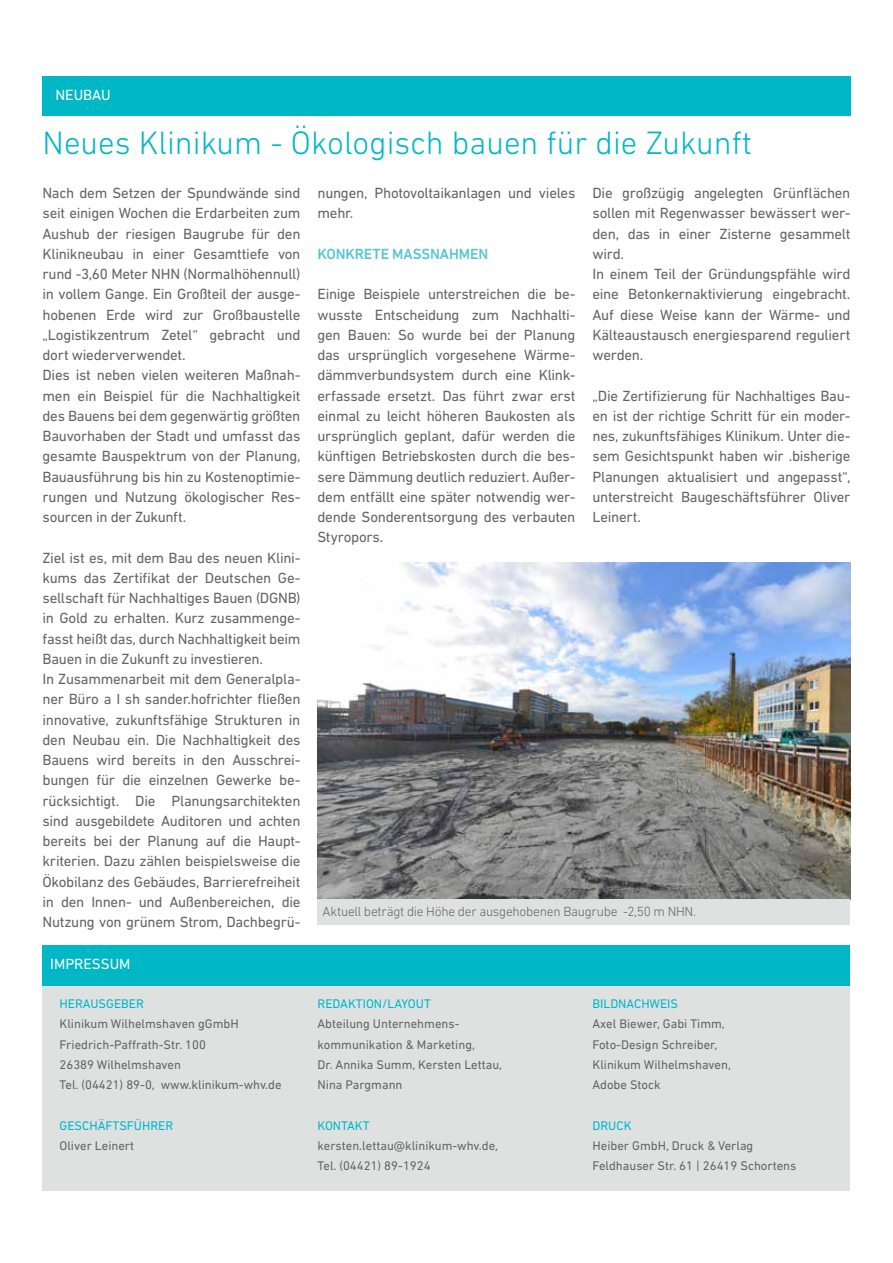
<style>
.page{position:relative;width:893px;height:1263px;background:#fff}
.page>*{position:absolute;margin:0;border:0;box-sizing:border-box;transform-origin:0 0}
.t1{font:300 33px "DIN Next LT Pro";color:#00b7c6}
.t2{font:15px/20.2px "DIN Next LT Pro";letter-spacing:-.02em;color:#636466}
.t3{font:500 15px "DIN Next LT Pro";letter-spacing:-.01em;color:#55c5d2}
.t4{font:15px "DIN Next LT Pro";color:#fff}
.t5{font:300 13.5px "DIN Next LT Pro";letter-spacing:-.02em;color:#636466}
.t6{font:12.75px/20.2px "DIN Next LT Pro";color:#636466}
.t7{font:12.75px "DIN Next LT Pro";color:#00b7c6}
</style>
<div class="page">
<div style="left:43px;top:77px;width:808px;height:39px;background:#00b7c6"></div>
<img style="left:317px;top:563px;width:533px;height:336px">
<div style="left:317px;top:899px;width:533px;height:26px;background:#dfe1e1"></div>
<div style="left:43px;top:945px;width:807px;height:41px;background:#00b7c6"></div>
<div style="left:43px;top:986px;width:807px;height:204px;background:#dfe1e1"></div>
<p class="t4" style="left:55px;top:86px;width:57px">NEUBAU</p>
<h1 class="t1" style="left:43px;top:124px;width:711px">Neues Klinikum - Ökologisch bauen für die Zukunft</h1>
<p class="t2" style="left:43px;top:183px;width:259px">Nach dem Setzen der Spundwände sind seit einigen Wochen die Erdarbeiten zum Aushub der riesigen Baugrube für den Klinikneubau in einer Gesamttiefe von rund -3,60 Meter NHN (Normalhöhennull) in vollem Gange. Ein Großteil der ausge&shy;hobenen Erde wird zur Großbaustelle „Logistikzentrum Zetel“ gebracht und dort wiederverwendet.<br>Dies ist neben vielen weiteren Maßnah&shy;men ein Beispiel für die Nachhaltigkeit des Bauens bei dem gegenwärtig größten Bauvorhaben der Stadt und umfasst das gesamte Bauspektrum von der Planung, Bauausführung bis hin zu Kostenoptimie&shy;rungen und Nutzung ökologischer Res&shy;sourcen in der Zukunft.</p>
<p class="t2" style="left:43px;top:547px;width:259px">Ziel ist es, mit dem Bau des neuen Klini&shy;kums das Zertifikat der Deutschen Ge&shy;sellschaft für Nachhaltiges Bauen (DGNB) in Gold zu erhalten. Kurz zusammenge&shy;fasst heißt das, durch Nachhaltigkeit beim Bauen in die Zukunft zu investieren.<br>In Zusammenarbeit mit dem Generalpla&shy;ner Büro a I sh sander.hofrichter fließen innovative, zukunftsfähige Strukturen in den Neubau ein. Die Nachhaltigkeit des Bauens wird bereits in den Ausschrei&shy;bungen für die einzelnen Gewerke be&shy;rücksichtigt. Die Planungsarchitekten sind ausgebildete Auditoren und achten bereits bei der Planung auf die Haupt&shy;kriterien. Dazu zählen beispielsweise die Ökobilanz des Gebäudes, Barrierefreiheit in den Innen- und Außenbereichen, die Nutzung von grünem Strom, Dachbegrü-</p>
<p class="t4" style="left:50px;top:955px;width:82px">IMPRESSUM</p>
<p class="t7" style="left:60px;top:996px;width:86px">HERAUSGEBER</p>
<p class="t6" style="left:60px;top:1014px;width:224px">Klinikum Wilhelmshaven gGmbH<br>Friedrich-Paffrath-Str. 100<br>26389 Wilhelmshaven<br>Tel. (04421) 89-0, www.klinikum-whv.de</p>
<p class="t7" style="left:60px;top:1118px;width:115px">GESCHÄFTSFÜHRER</p>
<p class="t6" style="left:60px;top:1135px;width:76px">Oliver Leinert</p>
<p class="t2" style="left:317px;top:183px;width:259px">nungen, Photovoltaikanlagen und vieles mehr.</p>
<p class="t3" style="left:317px;top:245px;width:172px">KONKRETE MASSNAHMEN</p>
<p class="t2" style="left:317px;top:284px;width:259px;text-align:justify">Einige Beispiele unterstreichen die be&shy;wusste Entscheidung zum Nachhalti&shy;gen Bauen: So wurde bei der Planung das ursprünglich vorgesehene Wärme&shy;dämmverbundsystem durch eine Klink&shy;erfassade ersetzt. Das führt zwar erst einmal zu leicht höheren Baukosten als ursprünglich geplant, dafür werden die künftigen Betriebskosten durch die bes&shy;sere Dämmung deutlich reduziert. Außer&shy;dem entfällt eine später notwendig wer&shy;dende Sonderentsorgung des verbauten Styropors.</p>
<p class="t2" style="left:592px;top:183px;width:259px">Die großzügig angelegten Grünflächen sollen mit Regenwasser bewässert wer&shy;den, das in einer Zisterne gesammelt wird.<br>In einem Teil der Gründungspfähle wird eine Betonkernaktivierung eingebracht.<br>Auf diese Weise kann der Wärme- und<br>Kälteaustausch energiesparend reguliert werden.</p>
<p class="t2" style="left:592px;top:385px;width:259px;text-align:justify">„Die Zertifizierung für Nachhaltiges Bau&shy;en ist der richtige Schritt für ein moder&shy;nes, zukunftsfähiges Klinikum. Unter die&shy;sem Gesichtspunkt haben wir .bisherige Planungen aktualisiert und angepasst“, unterstreicht Baugeschäftsführer Oliver Leinert.</p>
<p class="t5" style="left:322px;top:903px;width:375px">Aktuell beträgt die Höhe der ausgehobenen Baugrube -2,50 m NHN.</p>
<p class="t7" style="left:317px;top:996px;width:115px">REDAKTION/LAYOUT</p>
<p class="t6" style="left:317px;top:1014px;width:186px">Abteilung Unternehmens&shy;kommunikation &amp; Marketing,<br>Dr. Annika Summ, Kersten Lettau,<br>Nina Pargmann</p>
<p class="t7" style="left:317px;top:1118px;width:54px">KONTAKT</p>
<p class="t6" style="left:317px;top:1135px;width:182px">kersten.lettau@klinikum-whv.de,<br>Tel. (04421) 89-1924</p>
<p class="t7" style="left:592px;top:996px;width:87px">BILDNACHWEIS</p>
<p class="t6" style="left:592px;top:1014px;width:140px">Axel Biewer, Gabi Timm,<br>Foto-Design Schreiber,<br>Klinikum Wilhelmshaven,<br>Adobe Stock</p>
<p class="t7" style="left:592px;top:1118px;width:41px">DRUCK</p>
<p class="t6" style="left:592px;top:1135px;width:205px">Heiber GmbH, Druck &amp; Verlag<br>Feldhauser Str. 61 | 26419 Schortens</p>
</div>
